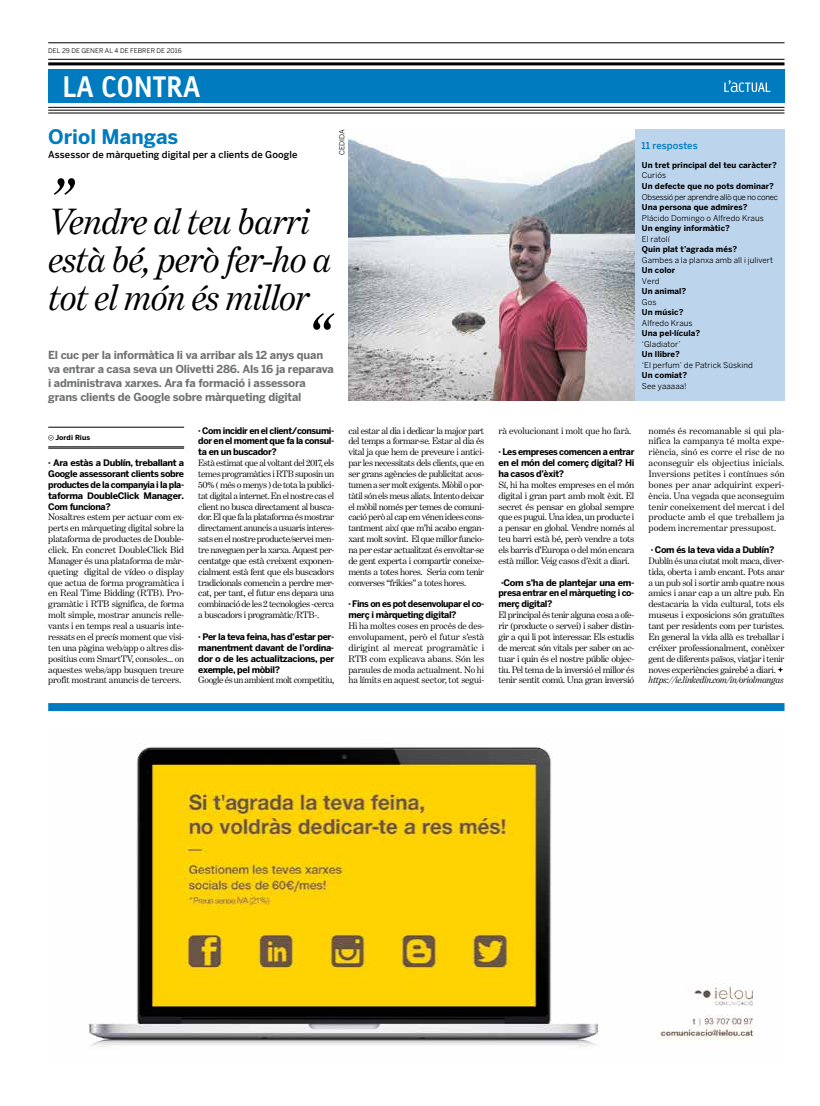
<style>
.page{position:relative;width:820px;height:1106px;background:#fff}
.page>*{position:absolute;margin:0;border:0;box-sizing:border-box;transform-origin:0 0}
.t1{font:italic 60px "Benton Modern One";color:#000}
.t2{font:italic 37px/38px "Benton Modern One";letter-spacing:-.02em;color:#000}
.t3{font:700 28px "Linotype Tetria";letter-spacing:.005em;color:#fff}
.t4{font:700 20px "Benton Sans";color:#007bc0}
.t5{font:700 11px/14px "Benton Sans";letter-spacing:-.02em;color:#707172}
.t6{font:9.5px/10.9px "Benton Modern One";letter-spacing:-.03em;color:#000;text-align:justify}
.t7{font:500 9.5px "Benton Sans";letter-spacing:.005em;color:#000}
.t8{font:italic 9.5px "Benton Modern One";letter-spacing:-.03em;color:#000}
.t9{font:9.5px "Benton Modern One";letter-spacing:-.01em;color:#000}
.t10{font:500 9.5px "Benton Sans";letter-spacing:.005em;color:#007bc0}
.t11{font:700 9px/10.9px "Benton Sans";letter-spacing:-.04em;color:#000;text-align:justify}
.t12{font:700 8px "Benton Sans";letter-spacing:.005em;color:#000}
.t13{font:8px "Benton Sans";letter-spacing:.005em;color:#000}
.t14{font:700 7px "Benton Sans";letter-spacing:.005em;color:#000}
.t15{font:7px "Benton Sans";color:#000}
.t16{font:6.5px "Benton Sans";letter-spacing:.005em;color:#000}
</style>
<div class="page">
<hr style="left:48px;top:107px;width:736px;height:1px;background:#000">
<hr style="left:48px;top:110px;width:736px;height:1px;background:#000">
<hr style="left:48px;top:113px;width:736px;height:1px;background:#000">
<hr style="left:48px;top:43px;width:736px;height:1px;background:#000">
<hr style="left:48px;top:59px;width:736px;height:1px;background:#000">
<hr style="left:48px;top:62px;width:736px;height:3px;background:#000">
<div style="left:48px;top:70px;width:736px;height:33px;background:#007bc0"></div>
<svg style="left:724px;top:80px;width:46px;height:12px"></svg>
<div style="left:48px;top:703px;width:736px;height:8px;background:#007bc0"></div>
<div style="left:632px;top:129px;width:152px;height:272px;background:#bcd4ec"></div>
<svg style="left:777px;top:667px;width:5px;height:5px"></svg>
<hr style="left:48px;top:427px;width:136px;height:1px;background:#000">
<hr style="left:48px;top:446px;width:136px;height:1px;background:#000">
<hr style="left:48px;top:447px;width:136px;height:1px;background:#000">
<svg style="left:48px;top:435px;width:6px;height:5px"></svg>
<img style="left:348px;top:129px;width:286px;height:272px">
<img style="left:88px;top:743px;width:665px;height:304px">
<p class="t16" style="left:48px;top:47px;width:43px">del 29 DE GENE</p>
<p class="t16" style="left:99px;top:47px;width:84px">R al 4 de FEBRER de 2016</p>
<h3 class="t3" style="left:62px;top:69px;width:139px">LA CONTRA</h3>
<h3 class="t4" style="left:48px;top:125px;width:131px">Oriol Mangas</h3>
<p class="t7" style="left:48px;top:149px;width:250px">Assessor de màrqueting digital per a clients de Google</p>
<h1 class="t1" style="left:48px;top:166px;width:26px">”</h1>
<h2 class="t2" style="left:48px;top:202px;width:284px">Vendre al teu barri està bé, però fer-ho a tot el món és millor</h2>
<p class="t15" style="left:338px;top:155px;width:27px;rotate:-90deg">cedida</p>
<h1 class="t1" style="left:305px;top:301px;width:26px">“</h1>
<p class="t5" style="left:48px;top:348px;width:287px">El cuc per la informàtica li va arribar als 12 anys quan va entrar a casa seva un Olivetti 286. Als 16 ja reparava i administrava xarxes. Ara fa formació i assessora grans clients de Google sobre màrqueting digital</p>
<p class="t14" style="left:55px;top:434px;width:36px">Jordi Rius</p>
<p class="t11" style="left:48px;top:457px;width:137px">· Ara estàs a Dublín, treballant a Google assessorant clients sobre productes de la companyia i la pla&shy;taforma DoubleClick Manager.<br>Com funciona?</p>
<p class="t6" style="left:48px;top:512px;width:137px">Nosaltres estem per actuar com ex&shy;perts en màrqueting digital sobre la plataforma de productes de Double&shy;click. En concret DoubleClick Bid Manager és una plataforma de màr&shy;queting digital de vídeo o display que actua de forma programàtica i en Real Time Bidding (RTB). Pro&shy;gramàtic i RTB significa, de forma molt simple, mostrar anuncis relle&shy;vants i en temps real a usuaris inte&shy;ressats en el precís moment que visi&shy;ten una pàgina web/app o altres dis&shy;positius com SmartTV, consoles... on aquestes webs/app busquen treure profit mostrant anuncis de tercers.</p>
<p class="t11" style="left:198px;top:425px;width:137px">· Com incidir en el client/consumi&shy;dor en el moment que fa la consul&shy;ta en un buscador?</p>
<p class="t6" style="left:198px;top:457px;width:137px">Està estimat que al voltant del 2017, els temes programàtics i RTB suposin un 50% ( més o menys ) de tota la publici&shy;tat digital a internet. En el nostre cas el client no busca directament al busca&shy;dor. El que fa la plataforma és mostrar directament anuncis a usuaris interes&shy;sats en el nostre producte/servei men&shy;tre naveguen per la xarxa. Aquest per&shy;centatge que està creixent exponen&shy;cialment està fent que els buscadors tradicionals comencin a perdre mer&shy;cat, per tant, el futur ens depara una combinació de les 2 tecnologies -cerca a buscadors i programàtic/RTB-.</p>
<p class="t11" style="left:198px;top:631px;width:137px">· Per la teva feina, has d’estar per&shy;manentment davant de l’ordina&shy;dor o de les actualitzacions, per exemple, pel mòbil?</p>
<p class="t6" style="left:198px;top:674px;width:137px">Google és un ambient molt competitiu,</p>
<p class="t6" style="left:348px;top:425px;width:137px">cal estar al dia i dedicar la major part del temps a formar-se. Estar al dia és vital ja que hem de preveure i antici&shy;par les necessitats dels clients, que en ser grans agències de publicitat acos&shy;tumen a ser molt exigents. Mòbil o por&shy;tàtil són els meus aliats. Intento deixar el mòbil només per temes de comuni&shy;cació però al cap em vénen idees cons&shy;tantment així que m’hi acabo engan&shy;xant molt sovint. El que millor funcio&shy;na per estar actualitzat és envoltar-se de gent experta i compartir coneixe&shy;ments a totes hores. Seria com tenir converses “frikies” a totes hores.</p>
<p class="t11" style="left:348px;top:598px;width:137px">· Fins on es pot desenvolupar el co&shy;merç i màrqueting digital?</p>
<p class="t6" style="left:348px;top:620px;width:137px">Hi ha moltes coses en procés de des&shy;envolupament, però el futur s’està dirigint al mercat programàtic i RTB com explicava abans. Són les paraules de moda actualment. No hi ha límits en aquest sector, tot segui-</p>
<p class="t10" style="left:641px;top:140px;width:58px">11 respostes</p>
<p class="t12" style="left:641px;top:160px;width:136px">Un tret principal del teu caràcter?</p>
<p class="t13" style="left:641px;top:171px;width:26px">Curiós</p>
<p class="t12" style="left:641px;top:181px;width:133px">Un defecte que no pots dominar?</p>
<p class="t13" style="left:641px;top:192px;width:138px">Obsessió per aprendre allò que no conec</p>
<p class="t12" style="left:641px;top:202px;width:107px">Una persona que admires?</p>
<p class="t13" style="left:641px;top:213px;width:123px">Plácido Domingo o Alfredo Kraus</p>
<p class="t12" style="left:641px;top:223px;width:89px">Un enginy informàtic?</p>
<p class="t13" style="left:641px;top:234px;width:29px">El ratolí</p>
<p class="t12" style="left:641px;top:244px;width:97px">Quin plat t’agrada més?</p>
<p class="t13" style="left:641px;top:255px;width:133px">Gambes a la planxa amb all i julivert</p>
<p class="t12" style="left:641px;top:265px;width:35px">Un color</p>
<p class="t13" style="left:641px;top:276px;width:19px">Verd</p>
<p class="t12" style="left:641px;top:286px;width:46px">Un animal?</p>
<p class="t13" style="left:641px;top:297px;width:16px">Gos</p>
<p class="t12" style="left:641px;top:307px;width:43px">Un músic?</p>
<p class="t13" style="left:641px;top:318px;width:52px">Alfredo Kraus</p>
<p class="t12" style="left:641px;top:328px;width:60px">Una pel·lícula?</p>
<p class="t13" style="left:641px;top:339px;width:40px">‘Gladiator’</p>
<p class="t12" style="left:641px;top:349px;width:40px">Un llibre?</p>
<p class="t13" style="left:641px;top:360px;width:112px">‘El perfum’ de Patrick Süskind</p>
<p class="t12" style="left:641px;top:370px;width:47px">Un comiat?</p>
<p class="t13" style="left:641px;top:381px;width:46px">See yaaaaa!</p>
<p class="t9" style="left:498px;top:425px;width:134px">rà evolucionant i molt que ho farà.</p>
<p class="t11" style="left:498px;top:446px;width:137px">· Les empreses comencen a entrar en el món del comerç digital? Hi ha casos d’èxit?</p>
<p class="t6" style="left:498px;top:479px;width:137px">Sí, hi ha moltes empreses en el món digital i gran part amb molt èxit. El secret és pensar en global sempre que es pugui. Una idea, un producte i a pensar en global. Vendre només al teu barri està bé, però vendre a tots els barris d’Europa o del món encara està millor. Veig casos d’èxit a diari.</p>
<p class="t11" style="left:498px;top:577px;width:137px">·Com s’ha de plantejar una em&shy;presa entrar en el màrqueting i co&shy;merç digital?</p>
<p class="t6" style="left:498px;top:609px;width:137px">El principal és tenir alguna cosa a ofe&shy;rir (producte o servei) i saber distin&shy;gir a qui li pot interessar. Els estudis de mercat són vitals per saber on ac&shy;tuar i quin és el nostre públic objec&shy;tiu. Pel tema de la inversió el millor és tenir sentit comú. Una gran inversió</p>
<p class="t6" style="left:648px;top:425px;width:137px">només és recomanable si qui pla&shy;nifica la campanya té molta expe&shy;riència, sinó es corre el risc de no aconseguir els objectius inicials.<br>Inversions petites i contínues són bones per anar adquirint experi&shy;ència. Una vegada que aconseguim tenir coneixement del mercat i del producte amb el que treballem ja podem incrementar pressupost.</p>
<p class="t11" style="left:650px;top:544px;width:125px">· Com és la teva vida a Dublín?</p>
<p class="t6" style="left:648px;top:555px;width:137px">Dublín és una ciutat molt maca, diver&shy;tida, oberta i amb encant. Pots anar a un pub sol i sortir amb quatre nous amics i anar cap a un altre pub. En destacaria la vida cultural, tots els museus i exposicions són gratuïtes tant per residents com per turistes.<br>En general la vida allà es treballar i créixer professionalment, conèixer gent de diferents països, viatjar i tenir noves experiències gairebé a diari.</p>
<p class="t8" style="left:648px;top:675px;width:136px">https://ie.linkedin.com/in/oriolmangas</p>
</div>
